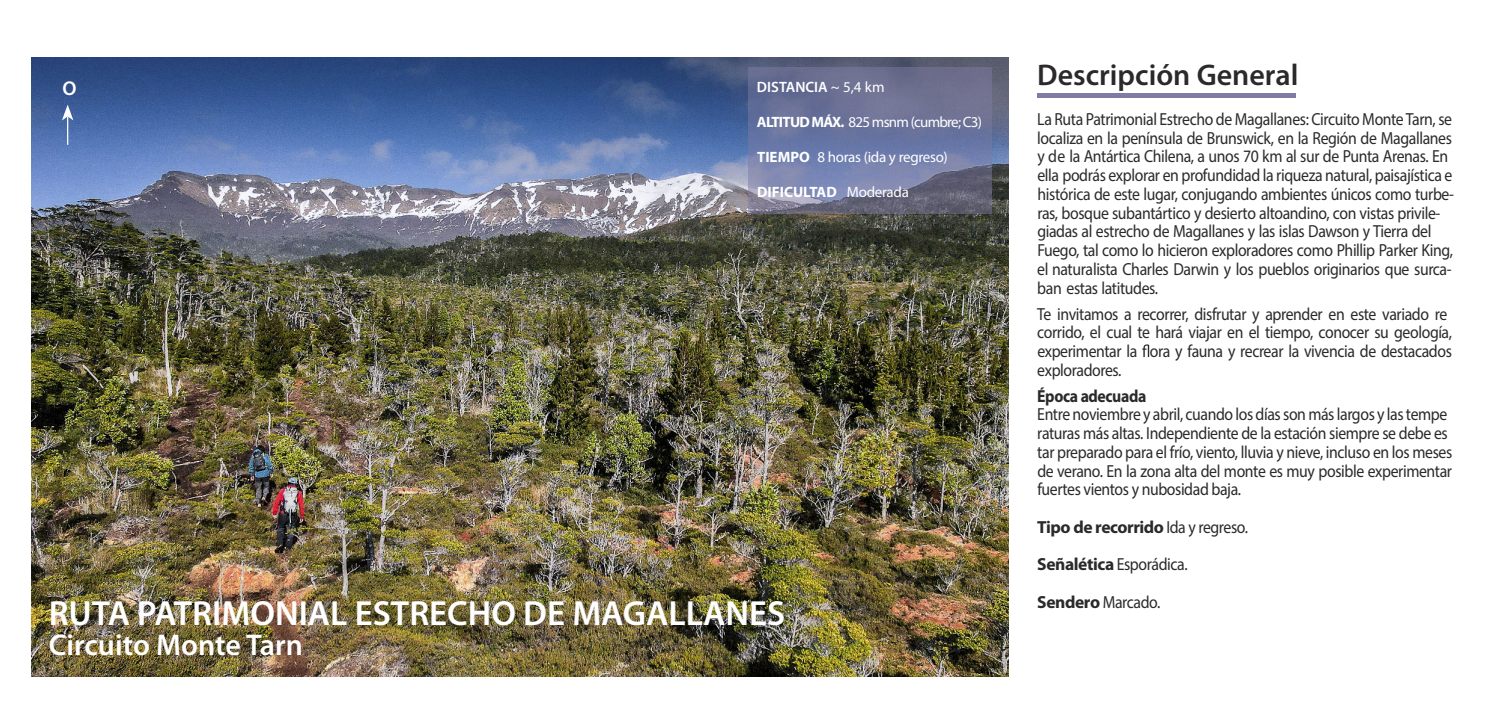
<style>
.page{position:relative;width:1489px;height:709px;background:#fff}
.page>*{position:absolute;margin:0;border:0;box-sizing:border-box;transform-origin:0 0}
.t1{font:600 35px "Myriad Pro";color:#fff}
.t2{font:600 30px "Myriad Pro";color:#2b292a}
.t3{font:600 30px "Myriad Pro";color:#fff}
.t4{font:600 20px "Myriad Pro";color:#fff}
.t5{font:17.5px/18.8px "Myriad Pro";letter-spacing:-.025em;color:#2b292a;scale:.9 1}
.t6{font:700 17.5px/37.5px "Myriad Pro";letter-spacing:-.025em;color:#2b292a}
.t7{font:700 17.5px "Myriad Pro";letter-spacing:-.025em;color:#2b292a;scale:.9 1}
.t8{font:15px "Myriad Pro";letter-spacing:-.05em;color:#fff}
.t9{font:15px "Myriad Pro";letter-spacing:-.03em;color:#fff}
.t10{font:700 15px "Myriad Pro";color:#fff}
.t11{font:600 15px "Myriad Pro";color:#fff}
.s1{font-weight:400}
.s2{font-weight:700}
</style>
<div class="page">
<img style="left:31px;top:58px;width:977px;height:618px">
<hr style="left:1037px;top:93px;width:259px;height:4px;background:#7e7ca4">
<svg style="left:62px;top:105px;width:11px;height:40px"></svg>
<svg style="left:1142px;top:344px;width:7px;height:13px"></svg>
<svg style="left:747px;top:68px;width:244px;height:146px;background:#6e7599"></svg>
<p class="t4" style="left:62px;top:78px;width:16px">O</p>
<p class="t11" style="left:757px;top:80px;width:129px">DISTANCIA <span class="s1">~ 5,4 km</span></p>
<p class="t8" style="left:757px;top:116px;width:226px"><span class="s2">ALTITUD MÁX.</span> 825 msnm (cumbre; C3)</p>
<p class="t9" style="left:757px;top:151px;width:192px"><span class="s2">TIEMPO</span> 8 horas (ida y regreso)</p>
<p class="t10" style="left:757px;top:185px;width:153px">DIFICULTAD <span class="s1">Moderada</span></p>
<h1 class="t1" style="left:49px;top:595px;width:738px">RUTA PATRIMONIAL ESTRECHO DE MAGALLANES</h1>
<h2 class="t3" style="left:49px;top:630px;width:256px">Circuito Monte Tarn</h2>
<h2 class="t2" style="left:1037px;top:60px;width:262px">Descripción General</h2>
<p class="t5" style="left:1037px;top:111px;width:464px">La Ruta Patrimonial Estrecho de Magallanes: Circuito Monte Tarn, se localiza en la península de Brunswick, en la Región de Magallanes y de la Antártica Chilena, a unos 70 km al sur de Punta Arenas. En ella podrás explorar en profundidad la riqueza natural, paisajística e histórica de este lugar, conjugando ambientes únicos como turbe&shy;ras, bosque subantártico y desierto altoandino, con vistas privile&shy;giadas al estrecho de Magallanes y las islas Dawson y Tierra del Fuego, tal como lo hicieron exploradores como Phillip Parker King, el naturalista Charles Darwin y los pueblos originarios que surca&shy;ban estas latitudes.</p>
<p class="t5" style="left:1037px;top:306px;width:462px">Te invitamos a recorrer, disfrutar y aprender en este variado re corrido, el cual te hará viajar en el tiempo, conocer su geología, experimentar la ora y fauna y recrear la vivencia de destacados exploradores.</p>
<p class="t7" style="left:1037px;top:387px;width:123px">Época adecuada</p>
<p class="t5" style="left:1037px;top:406px;width:462px">Entre noviembre y abril, cuando los días son más largos y las tempe raturas más altas. Independiente de la estación siempre se debe es tar preparado para el frío, viento, lluvia y nieve, incluso en los meses de verano. En la zona alta del monte es muy posible experimentar fuertes vientos y nubosidad baja.</p>
<p class="t6" style="left:1037px;top:509px;width:212px">Tipo de recorrido <span class="s1">Ida y regreso.<br></span>Señalética <span class="s1">Esporádica.<br></span>Sendero <span class="s1">Marcado.</span></p>
</div>
